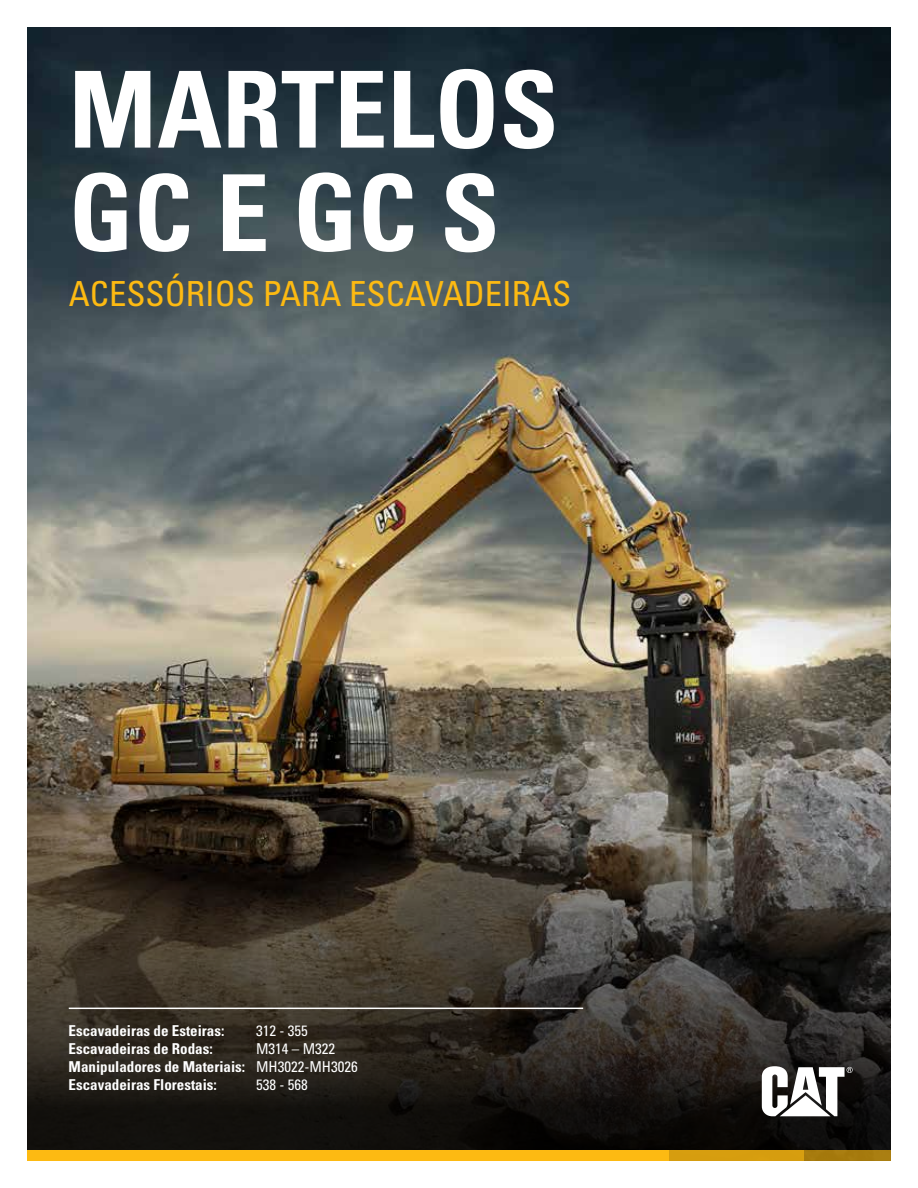
<style>
.page{position:relative;width:918px;height:1188px;background:#fff}
.page>*{position:absolute;margin:0;border:0;box-sizing:border-box;transform-origin:0 0}
.t1{font:106.2px/103.5px "Univers LTCYR 67 Bold Cond";color:#fff}
.t2{font:condensed 34.5px "Univers LTCYR 57";color:#fdba12}
.t3{font:15px/18px "Univers LTCYR 67 Bold Cond";color:#fff}
.t4{font:condensed 15px "Univers LTCYR 57";color:#fff}
.s1{font-family:"Univers LTCYR 57";font-stretch:condensed}
</style>
<div class="page">
<img style="left:27px;top:27px;width:864px;height:1124px">
<div style="left:27px;top:1151px;width:641px;height:10px;background:#fdba12"></div>
<div style="left:667px;top:1151px;width:137px;height:10px;background:#d69d0f"></div>
<div style="left:804px;top:1151px;width:87px;height:10px;background:#a67a0d"></div>
<svg style="left:762px;top:1066px;width:91px;height:50px"></svg>
<hr style="left:69px;top:1008px;width:514px;height:1px;background:#fff">
<h1 class="t1" style="left:69px;top:56px;width:491px">MARTELOS<br>GC E GC S</h1>
<h2 class="t2" style="left:69px;top:272px;width:504px">ACESSÓRIOS PARA ESCAVADEIRAS</h2>
<p class="t3" style="left:69px;top:1021px;width:157px">Escavadeiras de Esteiras:</p>
<p class="t4" style="left:256px;top:1021px;width:53px">312 - 355</p>
<p class="t3" style="left:69px;top:1039px;width:146px">Escavadeiras de Rodas:</p>
<p class="t4" style="left:256px;top:1039px;width:81px">M314 – M322</p>
<p class="t3" style="left:69px;top:1057px;width:291px">Manipuladores de Materiais: <span class="s1">MH3022-MH3026<br></span>Escavadeiras Florestais:</p>
<p class="t4" style="left:256px;top:1075px;width:53px">538 - 568</p>
</div>
